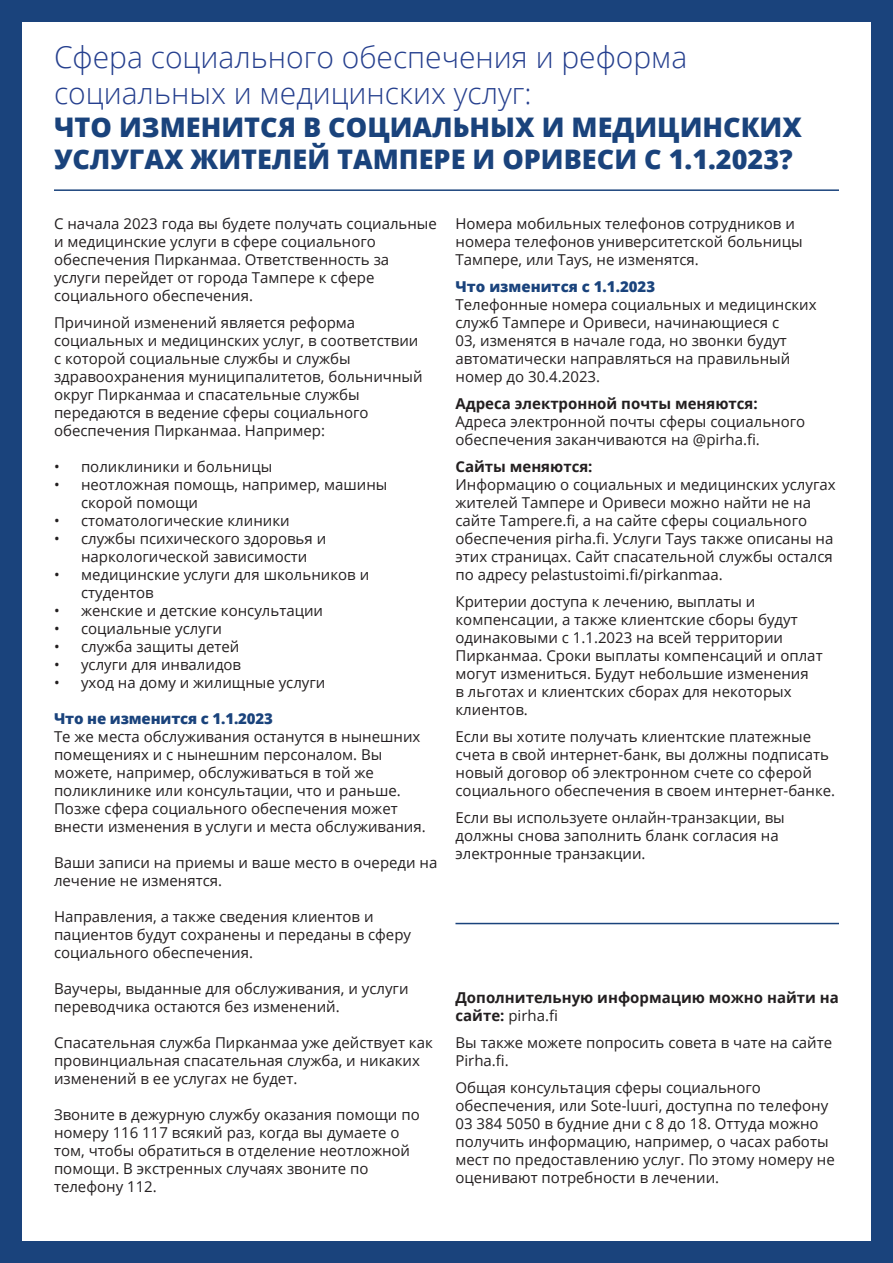
<style>
.page{position:relative;width:893px;height:1263px;background:#fff}
.page>*{position:absolute;margin:0;border:0;box-sizing:border-box;transform-origin:0 0}
.t1{font:300 30px/36px "Open Sans";color:#253f8e}
.t2{font:800 27px/32.4px "Open Sans";color:#1a437c}
.t3{font:15px/18px "Open Sans";color:#231f20}
.t4{font:700 15px/18px "Open Sans";color:#231f20}
.t5{font:800 15px "Open Sans";letter-spacing:-.01em;color:#1a437c}
.s1{font-weight:400}
</style>
<div class="page">
<div style="left:0;top:0;width:21px;height:1263px;background:#1a437c"></div>
<div style="left:0;top:0;width:893px;height:21px;background:#1a437c"></div>
<div style="left:0;top:1242px;width:893px;height:21px;background:#1a437c"></div>
<div style="left:872px;top:0;width:21px;height:1263px;background:#1a437c"></div>
<hr style="left:455px;top:923px;width:384px;height:1px;background:#1a437c">
<hr style="left:54px;top:189px;width:785px;height:2px;background:#1a437c">
<p class="t1" style="left:54px;top:39px;width:635px">Сфера социального обеспечения и реформа социальных и медицинских услуг:</p>
<p class="t2" style="left:54px;top:109px;width:749px">ЧТО ИЗМЕНИТСЯ В СОЦИАЛЬНЫХ И МЕДИЦИНСКИХ<br>УСЛУГАХ ЖИТЕЛЕЙ ТАМПЕРЕ И ОРИВЕСИ С 1.1.2023?</p>
<p class="t3" style="left:54px;top:214px;width:384px">С начала 2023 года вы будете получать социальные и медицинские услуги в сфере социального обеспечения Пирканмаа. Ответственность за услуги перейдет от города Тампере к сфере социального обеспечения.</p>
<p class="t3" style="left:54px;top:313px;width:370px">Причиной изменений является реформа социальных и медицинских услуг в, соответствии с которой социальные службы и службы здравоохранения муниципалитетов, больничный округ Пирканмаа и спасательные службы передаются в ведение сферы социального обеспечения Пирканмаа. Например:</p>
<p class="t3" style="left:81px;top:457px;width:193px">поликлиники и больницы</p>
<p class="t3" style="left:54px;top:457px;width:7px">•</p>
<p class="t3" style="left:54px;top:475px;width:7px">•</p>
<p class="t3" style="left:54px;top:511px;width:7px">•</p>
<p class="t3" style="left:54px;top:529px;width:7px">•</p>
<p class="t3" style="left:54px;top:565px;width:7px">•</p>
<p class="t3" style="left:54px;top:601px;width:7px">•</p>
<p class="t3" style="left:54px;top:619px;width:7px">•</p>
<p class="t3" style="left:54px;top:637px;width:7px">•</p>
<p class="t3" style="left:54px;top:655px;width:7px">•</p>
<p class="t3" style="left:81px;top:475px;width:308px">неотложная помощь, например, машины</p>
<p class="t3" style="left:81px;top:493px;width:119px">скорой помощи</p>
<p class="t3" style="left:81px;top:511px;width:210px">стоматологические клиники</p>
<p class="t3" style="left:81px;top:529px;width:247px">службы психического здоровья и</p>
<p class="t3" style="left:81px;top:547px;width:228px">наркологической зависимости</p>
<p class="t3" style="left:81px;top:565px;width:290px">медицинские услуги для школьников и</p>
<p class="t3" style="left:81px;top:583px;width:74px">студентов</p>
<p class="t3" style="left:81px;top:601px;width:244px">женские и детские консультации</p>
<p class="t3" style="left:81px;top:619px;width:143px">социальные услуги</p>
<p class="t3" style="left:81px;top:637px;width:160px">служба защиты детей</p>
<p class="t3" style="left:81px;top:655px;width:162px">услуги для инвалидов</p>
<p class="t3" style="left:81px;top:673px;width:246px">уход на дому и жилищные услуги</p>
<p class="t3" style="left:54px;top:673px;width:7px">•</p>
<p class="t5" style="left:54px;top:707px;width:220px">Что не изменится с 1.1.2023</p>
<p class="t3" style="left:54px;top:727px;width:373px">Те же места обслуживания останутся в нынешних помещениях и с нынешним персоналом. Вы можете, например, обслуживаться в той же поликлинике или консультации, что и раньше.<br>Позже сфера социального обеспечения может внести изменения в услуги и места обслуживания.</p>
<p class="t3" style="left:54px;top:853px;width:385px">Ваши записи на приемы и ваше место в очереди на лечение не изменятся.</p>
<p class="t3" style="left:54px;top:907px;width:359px">Направления а, также сведения клиентов и пациентов будут сохранены и переданы в сферу социального обеспечения.</p>
<p class="t3" style="left:54px;top:979px;width:356px">Ваучеры, выданные для обслуживания и, услуги переводчика остаются без изменений.</p>
<p class="t3" style="left:54px;top:1033px;width:380px">Спасательная служба Пирканмаа уже действует как провинциальная спасательная служба и, никаких изменений в ее услугах не будет.</p>
<p class="t3" style="left:54px;top:1105px;width:367px">Звоните в дежурную службу оказания помощи по номеру 116 117 всякий раз, когда вы думаете о том, чтобы обратиться в отделение неотложной помощи В. экстренных случаях звоните по телефону 112.</p>
<p class="t3" style="left:455px;top:214px;width:349px">Номера мобильных телефонов сотрудников и номера телефонов университетской больницы<br>Тампере, или Tays, не изменятся.</p>
<p class="t5" style="left:455px;top:275px;width:201px">Что изменится с 1.1.2023</p>
<p class="t3" style="left:455px;top:295px;width:363px">Телефонные номера социальных и медицинских служб Тампере и Оривеси, начинающиеся с<br>03, изменятся в начале года, но звонки будут автоматически направляться на правильный номер до 30.4.2023.</p>
<p class="t4" style="left:455px;top:394px;width:304px">Адреса электронной почты меняются:</p>
<p class="t3" style="left:455px;top:412px;width:351px">Адреса электронной почты сферы социального обеспечения заканчиваются на @pirha .f i.</p>
<p class="t4" style="left:455px;top:457px;width:139px">Сайты меняются:</p>
<p class="t3" style="left:455px;top:475px;width:382px">Информацию о социальных и медицинских услугах жителей Тампере и Оривеси можно найти не на сайте Tampere а,f i. на сайте сферы социального обеспечения pirha .f i. Услуги Tays также описаны на этих страницах. Сайт спасательной службы остался по адресу pelastustoimi /f i. pirkanmaa.</p>
<p class="t3" style="left:455px;top:592px;width:369px">Критерии доступа к лечению, выплаты и компенсации а, также клиентские сборы будут одинаковыми с 1.1.2023 на всей территории Пирканмаа. Сроки выплаты компенсаций и оплат могут измениться. Будут небольшие изменения<br>в льготах и клиентских сборах для некоторых клиентов.</p>
<p class="t3" style="left:455px;top:727px;width:381px">Если вы хотите получать клиентские платежные счета в свой интернет-банк, вы должны подписать новый договор об электронном счете со сферой социального обеспечения в своем интернет-банке.</p>
<p class="t3" style="left:455px;top:808px;width:331px">Если вы используете онлайн-транзакции, вы должны снова заполнить бланк согласия на электронные транзакции.</p>
<p class="t4" style="left:455px;top:988px;width:385px">Дополнительную информацию можно найти на сайте: <span class="s1">pirha f i.</span></p>
<p class="t3" style="left:455px;top:1033px;width:378px">Вы также можете попросить совета в чате на сайте<br>Pirha .f i.</p>
<p class="t3" style="left:455px;top:1078px;width:381px">Общая консультация сферы социального обеспечения, или Sote-luuri, доступна по телефону 03 384 5050 в будние дни 8с до 18. Оттуда можно получить информацию, например о, часах работы мест по предоставлению услуг. По этому номеру не оценивают потребности в лечении.</p>
</div>
